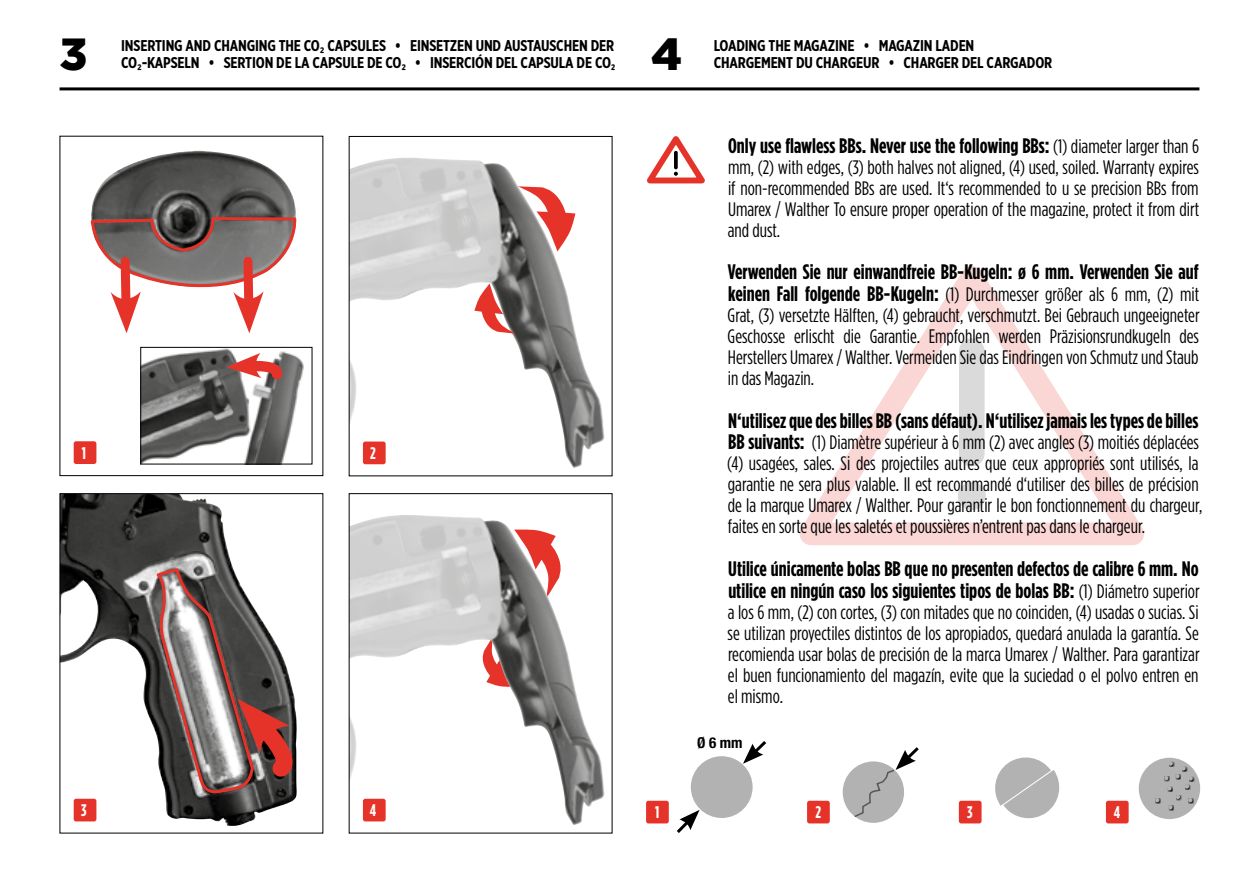
<style>
.page{position:relative;width:1259px;height:893px;background:#fff}
.page>*{position:absolute;margin:0;border:0;box-sizing:border-box;transform-origin:0 0}
.t1{font:900 45px "Gotham";color:#000}
.t2{font:700 21px/21.6px "Gotham Condensed";color:#000}
.t3{font:19.5px/21px "Gotham Condensed";color:#000;text-align:justify}
.t4{font:700 16.8px "Gotham Condensed";color:#fff}
.t5{font:700 15.6px "Gotham X Narrow";letter-spacing:-.01em;color:#000}
.t6{font:700 condensed 15px "Helvetica Neue LT Pro";color:#000}
.s1{font-weight:400;font-size:19.5px}
.s2{font-weight:700;font-size:21px}
</style>
<div class="page">
<hr style="left:60px;top:87px;width:1139px;height:3px;background:#000">
<img style="left:91px;top:151px;width:205px;height:65px">
<div style="left:74px;top:441px;width:22px;height:23px;background:#e63329;border-radius:2px"></div>
<img style="left:351px;top:158px;width:253px;height:310px">
<div style="left:363px;top:442px;width:23px;height:22px;background:#e63329;border-radius:2px"></div>
<img style="left:62px;top:495px;width:235px;height:331px">
<div style="left:60px;top:493px;width:263px;height:340px;border:1px solid #000"></div>
<div style="left:74px;top:799px;width:22px;height:22px;background:#e63329;border-radius:2px"></div>
<img style="left:142px;top:349px;width:162px;height:113px">
<div style="left:140px;top:347px;width:172px;height:117px;border:1px solid #000"></div>
<svg style="left:226px;top:352px;width:61px;height:33px"></svg>
<img style="left:351px;top:515px;width:253px;height:310px">
<div style="left:363px;top:799px;width:23px;height:22px;background:#e63329;border-radius:2px"></div>
<svg style="left:473px;top:282px;width:47px;height:52px"></svg>
<svg style="left:516px;top:186px;width:60px;height:66px"></svg>
<svg style="left:90px;top:216px;width:207px;height:117px"></svg>
<svg style="left:155px;top:570px;width:142px;height:225px"></svg>
<svg style="left:799px;top:266px;width:345px;height:279px"></svg>
<div style="left:959px;top:338px;width:25px;height:128px;background:#dadada;border-radius:13px"></div>
<div style="left:957px;top:482px;width:28px;height:28px;background:#dadada;border-radius:50%"></div>
<svg style="left:647px;top:136px;width:58px;height:48px"></svg>
<svg style="left:677px;top:810px;width:22px;height:23px"></svg>
<svg style="left:743px;top:741px;width:24px;height:23px"></svg>
<div style="left:691px;top:756px;width:61px;height:62px;background:#b3b2b2;border-radius:50%"></div>
<div style="left:646px;top:801px;width:23px;height:22px;background:#e63329;border-radius:2px"></div>
<div style="left:1138px;top:758px;width:62px;height:61px;background:#b3b2b2;border-radius:50%"></div>
<svg style="left:1155px;top:761px;width:39px;height:50px"></svg>
<div style="left:1106px;top:801px;width:22px;height:22px;background:#e63329;border-radius:2px"></div>
<svg style="left:995px;top:757px;width:65px;height:62px"></svg>
<div style="left:959px;top:801px;width:22px;height:22px;background:#e63329;border-radius:2px"></div>
<div style="left:842px;top:761px;width:62px;height:62px;background:#b3b2b2;border-radius:50%"></div>
<svg style="left:853px;top:747px;width:66px;height:71px"></svg>
<div style="left:807px;top:801px;width:23px;height:22px;background:#e63329;border-radius:2px"></div>
<h1 class="t1" style="left:60px;top:23px;width:29px">3</h1>
<p class="t5" style="left:121px;top:36px;width:494px">INSERTING AND CHANGING THE CO₂ CAPSULES • EINSETZEN UND AUSTAUSCHEN DER</p>
<p class="t5" style="left:121px;top:53px;width:496px">CO₂-KAPSELN • SERTION DE LA CAPSULE DE CO₂ • INSERCIÓN DEL CAPSULA DE CO₂</p>
<h1 class="t1" style="left:651px;top:23px;width:33px">4</h1>
<p class="t5" style="left:713px;top:36px;width:262px">LOADING THE MAGAZINE • MAGAZIN LADEN</p>
<p class="t5" style="left:713px;top:53px;width:340px">CHARGEMENT DU CHARGEUR • CHARGER DEL CARGADOR</p>
<p class="t4" style="left:82px;top:443px;width:6px">1</p>
<p class="t4" style="left:370px;top:443px;width:7px">2</p>
<p class="t2" style="left:728px;top:135px;width:473px">Only use flawless BBs. Never use the following BBs: <span class="s1">(1) diameter larger than 6</span></p>
<p class="t3" style="left:728px;top:156px;width:473px">mm, (2) with edges, (3) both halves not aligned, (4) used, soiled. Warranty expires if non-recommended BBs are used. It‘s recommended to u se precision BBs from Umarex / Walther To ensure proper operation of the magazine, protect it from dirt and dust.</p>
<p class="t2" style="left:728px;top:261px;width:472px">Verwenden Sie nur einwandfreie BB-Kugeln: ø 6 mm. Verwenden Sie auf</p>
<p class="t3" style="left:727px;top:284px;width:473px"><span class="s2">keinen Fall folgende BB-Kugeln:</span> (1) Durchmesser größer als 6 mm, (2) mit Grat, (3) versetzte Hälften, (4) gebraucht, verschmutzt. Bei Gebrauch ungeeigneter Geschosse erlischt die Garantie. Empfohlen werden Präzisionsrundkugeln des Herstellers Umarex / Walther. Vermeiden Sie das Eindringen von Schmutz und Staub in das Magazin.</p>
<p class="t2" style="left:728px;top:409px;width:472px">N‘utilisez que des billes BB (sans défaut). N‘utilisez jamais les types de billes</p>
<p class="t3" style="left:727px;top:432px;width:476px;text-align:left"><span class="s2">BB suivants:</span> (1) Diamètre supérieur à 6 mm (2) avec angles (3) moitiés déplacées (4) usagées, sales. Si des projectiles autres que ceux appropriés sont utilisés, la garantie ne sera plus valable. Il est recommandé d‘utiliser des billes de précision de la marque Umarex / Walther. Pour garantir le bon fonctionnement du chargeur, faites en sorte que les saletés et poussières n’entrent pas dans le chargeur.</p>
<p class="t2" style="left:728px;top:558px;width:473px">Utilice únicamente bolas BB que no presenten defectos de calibre 6 mm. No utilice en ningún caso los siguientes tipos de bolas BB: <span class="s1">(1) Diámetro superior</span></p>
<p class="t3" style="left:727px;top:601px;width:473px">a los 6 mm, (2) con cortes, (3) con mitades que no coinciden, (4) usadas o sucias. Si se utilizan proyectiles distintos de los apropiados, quedará anulada la garantía. Se recomienda usar bolas de precisión de la marca Umarex / Walther. Para garantizar el buen funcionamiento del magazín, evite que la suciedad o el polvo entren en el mismo.</p>
<p class="t6" style="left:697px;top:733px;width:47px">Ø 6 mm</p>
<p class="t4" style="left:81px;top:800px;width:7px">3</p>
<p class="t4" style="left:370px;top:800px;width:8px">4</p>
<p class="t4" style="left:655px;top:803px;width:6px">1</p>
<p class="t4" style="left:815px;top:803px;width:7px">2</p>
<p class="t4" style="left:967px;top:803px;width:7px">3</p>
<p class="t4" style="left:1113px;top:803px;width:8px">4</p>
</div>
